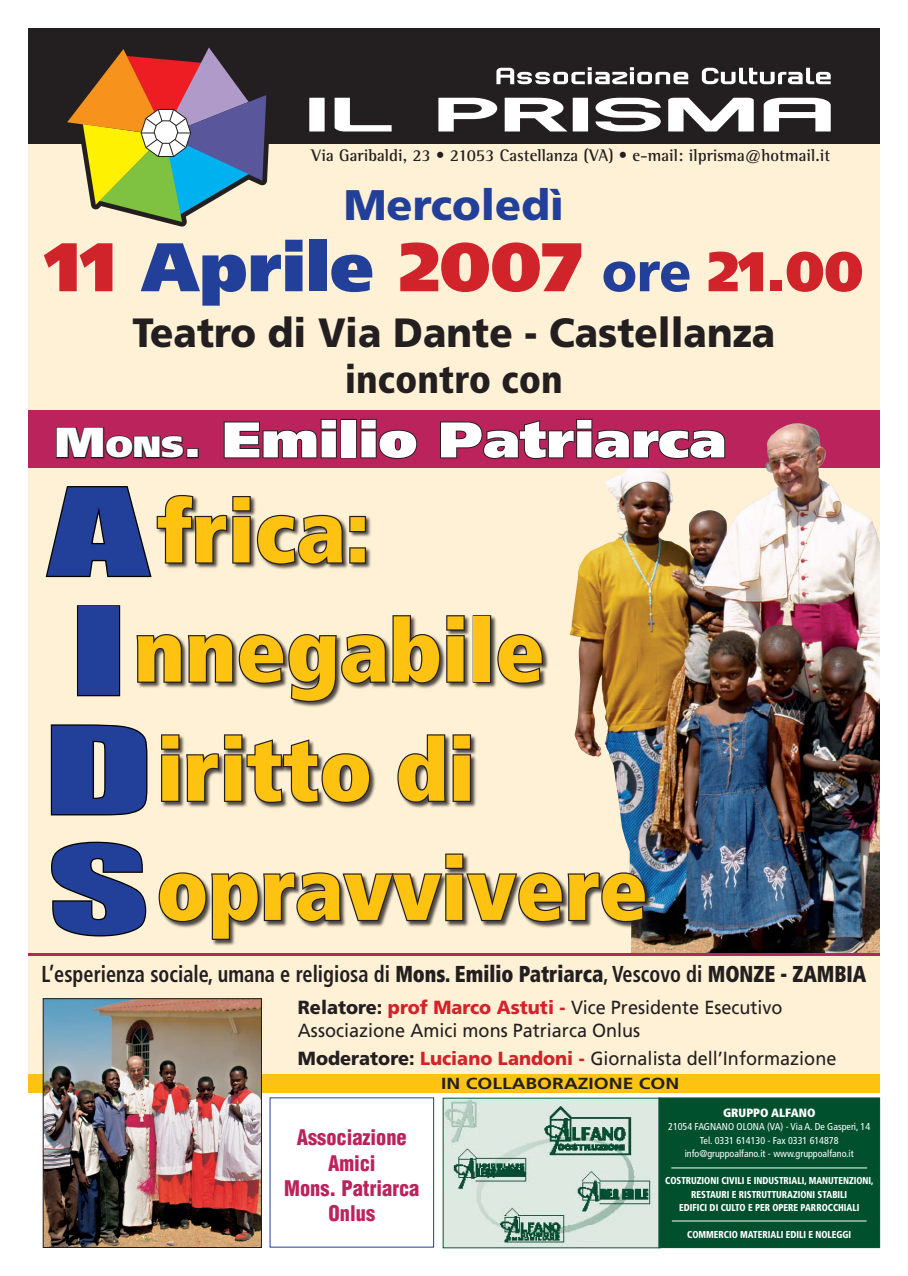
<style>
.page{position:relative;width:908px;height:1276px;background:#fff}
.page>*{position:absolute;margin:0;border:0;box-sizing:border-box;transform-origin:0 0}
.Body_Text{font:112px "Impact";color:#223f99;scale:1.76 1}
.t1{font:900 condensed 86.9px "Frutiger";color:#fec210}
.heading_2{font:900 68.7px "Frutiger";color:#d1232a}
.t2{font:900 50px "Frutiger";color:#fff;scale:1.13 1}
.heading_2-2{font:900 42.8px "Frutiger";color:#223f99}
.heading_2-3{font:900 40.8px "Frutiger";color:#231f20;scale:.94 1}
.t3{font:900 condensed 39px "Frutiger";color:#231f20}
.t4{font:700 condensed 23px "Frutiger";color:#231f20;scale:.88 1}
.Body_Text-2{font:900 condensed 21px "Helvetica";color:#bb235d}
.Body_Text-3{font:19px "Frutiger";color:#231f20;scale:.95 1}
.t5{font:700 17.1px "Rotis Semi Serif";color:#231f20}
.t6{font:700 16px "Frutiger";color:#231f20;scale:1.2 1}
.t7{font:900 condensed 12px "Frutiger";color:#fff}
.t8{font:900 condensed 10px "Frutiger";color:#fff;scale:.9 1}
.t9{font:condensed 10px "Frutiger";color:#fff}
.s1{color:#223f99}
.s2{font-size:55.9px;color:#223f99}
.s3{font-size:55.9px}
.s4{font-size:42px}
.s5{font-size:29.4px}
.s6{font-weight:900}
.s7{font-weight:900;color:#d1232a}
</style>
<div class="page">
<div style="left:28px;top:28px;width:851px;height:1051px;background:#fef1d5"></div>
<div style="left:28px;top:28px;width:851px;height:116px;background:#231f20"></div>
<svg style="left:67px;top:47px;width:202px;height:180px"></svg>
<svg style="left:309px;top:98px;width:15px;height:33px"></svg>
<svg style="left:334px;top:98px;width:57px;height:33px"></svg>
<svg style="left:438px;top:98px;width:59px;height:33px"></svg>
<svg style="left:504px;top:98px;width:83px;height:33px"></svg>
<svg style="left:595px;top:98px;width:65px;height:33px"></svg>
<svg style="left:668px;top:98px;width:85px;height:33px"></svg>
<svg style="left:763px;top:98px;width:67px;height:33px"></svg>
<svg style="left:496px;top:67px;width:192px;height:17px"></svg>
<svg style="left:701px;top:68px;width:129px;height:16px"></svg>
<div style="left:28px;top:410px;width:851px;height:57px;background:#bb235d"></div>
<div style="left:77px;top:605px;width:43px;height:91px;border:3px solid #000"></div>
<svg style="left:50px;top:724px;width:86px;height:92px"></svg>
<svg style="left:51px;top:841px;width:85px;height:96px"></svg>
<img style="left:569px;top:460px;width:310px;height:493px">
<div style="left:136px;top:494px;width:516px;height:452px;background:#231f20;opacity:.8"></div>
<svg style="left:45px;top:486px;width:322px;height:92px"></svg>
<svg style="left:136px;top:614px;width:329px;height:89px"></svg>
<div style="left:472px;top:615px;width:19px;height:68px;border:2px solid #231f20"></div>
<svg style="left:496px;top:633px;width:48px;height:52px"></svg>
<svg style="left:160px;top:733px;width:211px;height:71px"></svg>
<svg style="left:396px;top:733px;width:76px;height:71px"></svg>
<svg style="left:157px;top:852px;width:490px;height:89px"></svg>
<div style="left:544px;top:410px;width:160px;height:57px;background:#bb235d"></div>
<svg style="left:56px;top:427px;width:128px;height:32px"></svg>
<div style="left:186px;top:448px;width:13px;height:10px;border:2px solid #231f20"></div>
<svg style="left:223px;top:418px;width:114px;height:41px"></svg>
<div style="left:340px;top:419px;width:16px;height:39px;border:2px solid #231f20"></div>
<svg style="left:360px;top:418px;width:58px;height:41px"></svg>
<svg style="left:440px;top:418px;width:285px;height:41px"></svg>
<hr style="left:28px;top:953px;width:851px;height:3px;background:#bb235d">
<div style="left:28px;top:1074px;width:851px;height:18px;background:#fec210"></div>
<img style="left:45px;top:1000px;width:214px;height:245px">
<div style="left:43px;top:998px;width:218px;height:249px;border:1px solid #231f20"></div>
<img style="left:444px;top:1100px;width:214px;height:146px">
<div style="left:658px;top:1098px;width:221px;height:149px;background:#00502e"></div>
<div style="left:658px;top:1097px;width:221px;height:151px;border:1px solid #005837"></div>
<hr style="left:671px;top:1220px;width:195px;height:1px;background:#fff">
<hr style="left:671px;top:1167px;width:195px;height:1px;background:#fff">
<p class="t5" style="left:311px;top:145px;width:520px">Via Garibaldi, 23 • 21053 Castellanza (VA) • e-mail: ilprisma@hotmail.it</p>
<p class="heading_2-2" style="left:343px;top:179px;width:222px">Mercoledì</p>
<p class="heading_2" style="left:45px;top:225px;width:819px">11 <span class="s1">Aprile</span> 2007 <span class="s2">ore</span> <span class="s3">21.00</span></p>
<p class="heading_2-3" style="left:132px;top:307px;width:685px">Teatro di Via Dante - Castellanza</p>
<p class="t3" style="left:345px;top:355px;width:219px">incontro con</p>
<p class="t2" style="left:55px;top:409px;width:595px"><span class="s4">M</span><span class="s5">ons</span><span class="s4">.</span> Emilio Patriarca</p>
<p class="Body_Text" style="left:48px;top:463px;width:58px">A</p>
<p class="Body_Text" style="left:70px;top:582px;width:34px">I</p>
<p class="Body_Text" style="left:44px;top:701px;width:64px">D</p>
<p class="Body_Text" style="left:47px;top:820px;width:59px">S</p>
<p class="t1" style="left:157px;top:479px;width:214px">frica:</p>
<p class="t1" style="left:134px;top:598px;width:412px">nnegabile</p>
<p class="t1" style="left:157px;top:717px;width:319px">iritto di</p>
<p class="t1" style="left:156px;top:836px;width:492px">opravvivere</p>
<p class="t4" style="left:41px;top:960px;width:938px">L’esperienza sociale, umana e religiosa di <span class="s6">Mons. Emilio Patriarca</span>, Vescovo di <span class="s6">Monze - ZAMBIA</span></p>
<p class="Body_Text-3" style="left:298px;top:996px;width:511px"><span class="s6">Relatore:</span> <span class="s7">prof Marco Astuti -</span> Vice Presidente Esecutivo</p>
<p class="Body_Text-3" style="left:298px;top:1018px;width:362px">Associazione Amici mons Patriarca Onlus</p>
<p class="Body_Text-3" style="left:298px;top:1047px;width:568px"><span class="s6">Moderatore:</span> <span class="s7">Luciano Landoni -</span> Giornalista dell’Informazione</p>
<p class="Body_Text-2" style="left:297px;top:1124px;width:111px">Associazione</p>
<p class="Body_Text-2" style="left:328px;top:1149px;width:49px">Amici</p>
<p class="Body_Text-2" style="left:284px;top:1174px;width:137px">Mons. Patriarca</p>
<p class="Body_Text-2" style="left:328px;top:1200px;width:48px">Onlus</p>
<p class="t6" style="left:441px;top:1074px;width:200px">IN COLLABORAZIONE CON</p>
<p class="t7" style="left:722px;top:1105px;width:85px">GRUPPO ALFANO</p>
<p class="t9" style="left:668px;top:1121px;width:203px">21054 FAGNANO OLONA (VA) - Via A. De Gasperi, 14</p>
<p class="t9" style="left:699px;top:1134px;width:140px">Tel. 0331 614130 - Fax 0331 614878</p>
<p class="t9" style="left:684px;top:1148px;width:170px">info@gruppoalfano.it - www.gruppoalfano.it</p>
<p class="t8" style="left:665px;top:1174px;width:233px">COSTRUZIONI CIVILI E INDUSTRIALI, MANUTENZIONI,</p>
<p class="t8" style="left:691px;top:1188px;width:175px">RESTAURI E RISTRUTTURAZIONI STABILI</p>
<p class="t8" style="left:678px;top:1201px;width:202px">EDIFICI DI CULTO E PER OPERE PARROCCHIALI</p>
<p class="t8" style="left:687px;top:1228px;width:184px">COMMERCIO MATERIALI EDILI E NOLEGGI</p>
</div>
